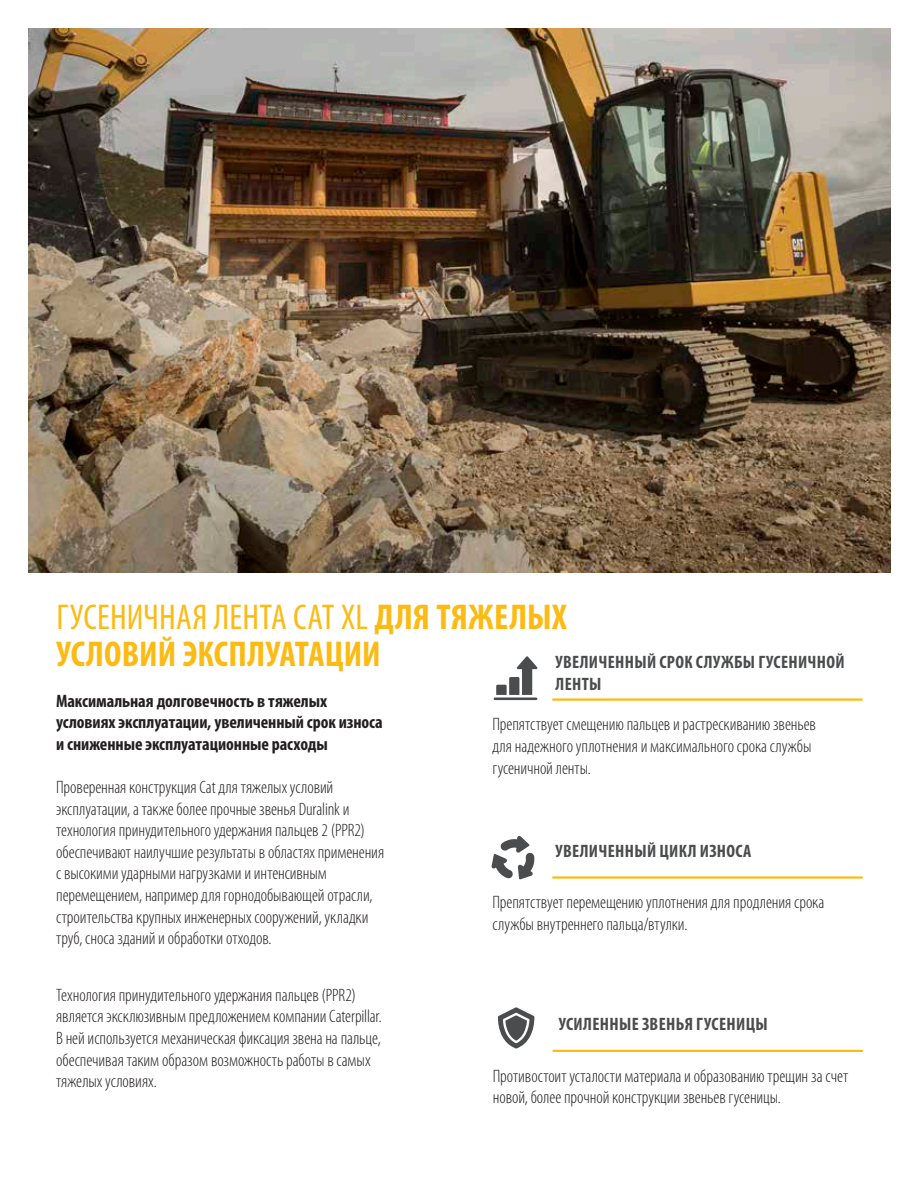
<style>
.page{position:relative;width:918px;height:1188px;background:#fff}
.page>*{position:absolute;margin:0;border:0;box-sizing:border-box;transform-origin:0 0}
.t1{font:700 condensed 36px/37.5px "Myriad Pro";letter-spacing:.005em;color:#fcba13}
.t2{font:300 condensed 18px/21.6px "Myriad Pro";letter-spacing:-.005em;color:#231f20}
.t3{font:700 condensed 18px/21.6px "Myriad Pro";letter-spacing:-.005em;color:#231f20}
.t4{font:700 condensed 18px/21.6px "Myriad Pro";letter-spacing:.02em;color:#4b4c4d}
.s1{font-weight:400}
</style>
<div class="page">
<img style="left:28px;top:28px;width:863px;height:544px">
<hr style="left:552px;top:876px;width:311px;height:3px;background:#fcba13">
<svg style="left:491px;top:836px;width:44px;height:44px"></svg>
<hr style="left:552px;top:698px;width:311px;height:3px;background:#fcba13">
<svg style="left:494px;top:656px;width:43px;height:44px"></svg>
<hr style="left:553px;top:1050px;width:310px;height:2px;background:#fcba13">
<svg style="left:498px;top:1007px;width:36px;height:41px"></svg>
<h1 class="t1" style="left:57px;top:597px;width:512px"><span class="s1">ГУСЕНИЧНАЯ ЛЕНТА CAT XL</span> ДЛЯ ТЯЖЕЛЫХ<br>УСЛОВИЙ ЭКСПЛУАТАЦИИ</h1>
<p class="t4" style="left:556px;top:651px;width:291px">УВЕЛИЧЕННЫЙ СРОК СЛУЖБЫ ГУСЕНИЧНОЙ<br>ЛЕНТЫ</p>
<p class="t2" style="left:492px;top:713px;width:325px">Препятствует смещению пальцев и растрескиванию звеньев для надежного уплотнения и максимального срока службы гусеничной ленты.</p>
<p class="t3" style="left:56px;top:689px;width:328px">Максимальная долговечность в тяжелых условиях эксплуатации, увеличенный срок износа и сниженные эксплуатационные расходы</p>
<p class="t2" style="left:56px;top:776px;width:330px">Проверенная конструкция Cat для тяжелых условий эксплуатации, а также более прочные звенья Duralink и технология принудительного удержания пальцев 2 (PPR2) обеспечивают наилучшие результаты в областях применения с высокими ударными нагрузками и интенсивным перемещением, например для горнодобывающей отрасли, строительства крупных инженерных сооружений, укладки труб, сноса зданий и обработки отходов.</p>
<p class="t4" style="left:556px;top:839px;width:198px">УВЕЛИЧЕННЫЙ ЦИКЛ ИЗНОСА</p>
<p class="t2" style="left:492px;top:891px;width:333px">Препятствует перемещению уплотнения для продления срока службы внутреннего пальца/втулки.</p>
<p class="t2" style="left:56px;top:984px;width:327px">Технология принудительного удержания пальцев (PPR2) является эксклюзивным предложением компании Caterpillar.<br>В ней используется механическая фиксация звена на пальце, обеспечивая таким образом возможность работы в самых тяжелых условиях.</p>
<p class="t4" style="left:559px;top:1013px;width:211px">УСИЛЕННЫЕ ЗВЕНЬЯ ГУСЕНИЦЫ</p>
<p class="t2" style="left:493px;top:1065px;width:357px">Противостоит усталости материала и образованию трещин за счет новой, более прочной конструкции звеньев гусеницы.</p>
</div>
